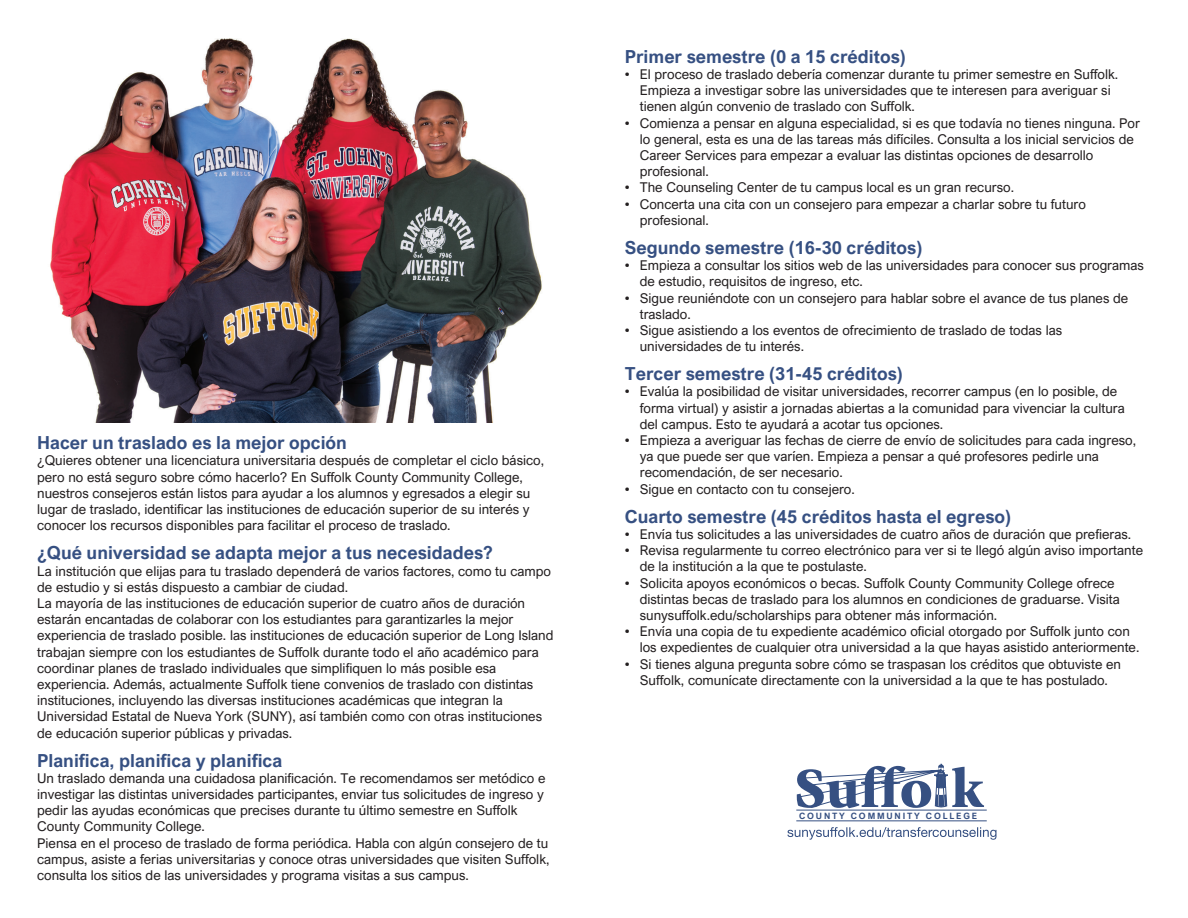
<style>
.page{position:relative;width:1188px;height:918px;background:#fff}
.page>*{position:absolute;margin:0;border:0;box-sizing:border-box;transform-origin:0 0}
.t1{font:700 18px "Arial Nova";color:#365082}
.t2{font:13.5px/16.2px "Arial Nova";color:#231f20}
.t3{font:700 8.7px "Arial Nova";letter-spacing:.21em;color:#365082}
</style>
<div class="page">
<hr style="left:796px;top:810px;width:191px;height:1px;background:#365082">
<hr style="left:796px;top:821px;width:191px;height:1px;background:#365082">
<svg style="left:797px;top:763px;width:187px;height:45px"></svg>
<svg style="left:787px;top:827px;width:210px;height:13px"></svg>
<img style="left:50px;top:38px;width:492px;height:385px">
<h1 class="t1" style="left:37px;top:432px;width:311px">Hacer un traslado es la mejor opción</h1>
<p class="t2" style="left:37px;top:453px;width:508px">¿Quieres obtener una licenciatura universitaria después de completar el ciclo básico, pero no está seguro sobre cómo hacerlo? En Suffolk County Community College, nuestros consejeros están listos para ayudar a los alumnos y egresados a elegir su lugar de traslado, identificar las instituciones de educación superior de su interés y conocer los recursos disponibles para facilitar el proceso de traslado.</p>
<h1 class="t1" style="left:37px;top:542px;width:457px">¿Qué universidad se adapta mejor a tus necesidades?</h1>
<p class="t2" style="left:37px;top:563px;width:518px">La institución que elijas para tu traslado dependerá de varios factores, como tu campo de estudio y si estás dispuesto a cambiar de ciudad.<br>La mayoría de las instituciones de educación superior de cuatro años de duración estarán encantadas de colaborar con los estudiantes para garantizarles la mejor experiencia de traslado posible. las instituciones de educación superior de Long Island trabajan siempre con los estudiantes de Suffolk durante todo el año académico para coordinar planes de traslado individuales que simplifiquen lo más posible esa experiencia. Además, actualmente Suffolk tiene convenios de traslado con distintas instituciones, incluyendo las diversas instituciones académicas que integran la Universidad Estatal de Nueva York (SUNY), así también como con otras instituciones de educación superior públicas y privadas.</p>
<h1 class="t1" style="left:37px;top:750px;width:247px">Planifica, planifica y planifica</h1>
<p class="t2" style="left:37px;top:770px;width:514px">Un traslado demanda una cuidadosa planificación. Te recomendamos ser metódico e investigar las distintas universidades participantes, enviar tus solicitudes de ingreso y pedir las ayudas económicas que precises durante tu último semestre en Suffolk County Community College.<br>Piensa en el proceso de traslado de forma periódica. Habla con algún consejero de tu campus, asiste a ferias universitarias y conoce otras universidades que visiten Suffolk, consulta los sitios de las universidades y programa visitas a sus campus.</p>
<h1 class="t1" style="left:625px;top:46px;width:283px">Primer semestre (0 a 15 créditos)</h1>
<p class="t2" style="left:640px;top:66px;width:480px;text-indent:-15px">• El proceso de traslado debería comenzar durante tu primer semestre en Suffolk.<br>Empieza a investigar sobre las universidades que te interesen para averiguar si tienen algún convenio de traslado con Suffolk.</p>
<p class="t2" style="left:640px;top:115px;width:502px;text-indent:-15px">• Comienza a pensar en alguna especialidad, si es que todavía no tienes ninguna. Por lo general, esta es una de las tareas más difíciles. Consulta a los inicial servicios de Career Services para empezar a evaluar las distintas opciones de desarrollo profesional.</p>
<p class="t2" style="left:625px;top:180px;width:391px">• The Counseling Center de tu campus local es un gran recurso.</p>
<p class="t2" style="left:640px;top:196px;width:448px;text-indent:-15px">• Concerta una cita con un consejero para empezar a charlar sobre tu futuro profesional.</p>
<h1 class="t1" style="left:625px;top:237px;width:299px">Segundo semestre (16-30 créditos)</h1>
<p class="t2" style="left:640px;top:257px;width:506px;text-indent:-15px">• Empieza a consultar los sitios web de las universidades para conocer sus programas de estudio, requisitos de ingreso, etc.</p>
<p class="t2" style="left:640px;top:290px;width:490px;text-indent:-15px">• Sigue reuniéndote con un consejero para hablar sobre el avance de tus planes de traslado.</p>
<p class="t2" style="left:640px;top:322px;width:424px;text-indent:-15px">• Sigue asistiendo a los eventos de ofrecimiento de traslado de todas las universidades de tu interés.</p>
<h1 class="t1" style="left:625px;top:363px;width:280px">Tercer semestre (31-45 créditos)</h1>
<p class="t2" style="left:640px;top:384px;width:487px;text-indent:-15px">• Evalúa la posibilidad de visitar universidades, recorrer campus (en lo posible, de forma virtual) y asistir a jornadas abiertas a la comunidad para vivenciar la cultura del campus. Esto te ayudará a acotar tus opciones.</p>
<p class="t2" style="left:640px;top:432px;width:498px;text-indent:-15px">• Empieza a averiguar las fechas de cierre de envío de solicitudes para cada ingreso, ya que puede ser que varíen. Empieza a pensar a qué profesores pedirle una recomendación, de ser necesario.</p>
<p class="t2" style="left:625px;top:481px;width:232px">• Sigue en contacto con tu consejero.</p>
<h1 class="t1" style="left:625px;top:506px;width:388px">Cuarto semestre (45 créditos hasta el egreso)</h1>
<p class="t2" style="left:625px;top:526px;width:508px">• Envía tus solicitudes a las universidades de cuatro años de duración que prefieras.</p>
<p class="t2" style="left:640px;top:542px;width:505px;text-indent:-15px">• Revisa regularmente tu correo electrónico para ver si te llegó algún aviso importante de la institución a la que te postulaste.</p>
<p class="t2" style="left:640px;top:575px;width:482px;text-indent:-15px">• Solicita apoyos económicos o becas. Suffolk County Community College ofrece distintas becas de traslado para los alumnos en condiciones de graduarse. Visita sunysuffolk.edu/scholarships para obtener más información.</p>
<p class="t2" style="left:640px;top:623px;width:501px;text-indent:-15px">• Envía una copia de tu expediente académico oficial otorgado por Suffolk junto con los expedientes de cualquier otra universidad a la que hayas asistido anteriormente.</p>
<p class="t2" style="left:625px;top:656px;width:498px;text-align:center">• Si tienes alguna pregunta sobre cómo se traspasan los créditos que obtuviste en<br>Suffolk, comunícate directamente con la universidad a la que te has postulado.</p>
<p class="t3" style="left:799px;top:811px;width:180px">COUNTY COMMUNITY COLLEGE</p>
</div>
